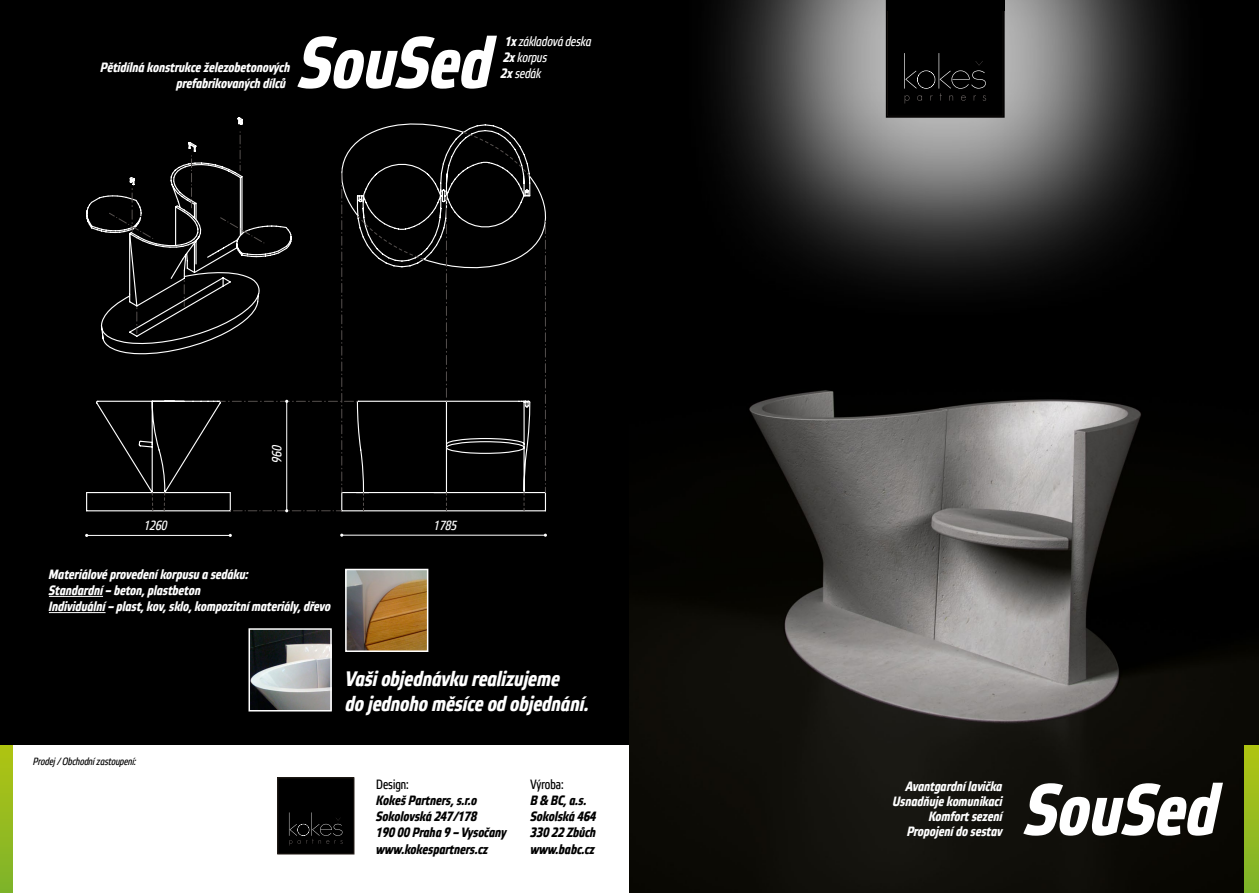
<style>
.page{position:relative;width:1259px;height:893px;background:#fff}
.page>*{position:absolute;margin:0;border:0;box-sizing:border-box;transform-origin:0 0}
.t1{font:italic 700 72px "Etelka Narrow Text";color:#fff}
.t2{font:italic 700 21px/25.2px "Etelka Narrow Text";color:#fff}
.t3{font:italic 700 13.5px/16.2px "Etelka Narrow Text";color:#fff}
.t4{font:italic 700 13.5px/16.2px "Etelka Narrow Text";color:#000}
.t5{font:italic 13.5px/16.2px "Etelka Narrow Text";color:#fff}
.t6{font:13.5px "Etelka Narrow Text";color:#000}
.t7{font:italic 13.2px "Etelka Narrow Text";color:#fff}
.t8{font:italic 10.5px "Etelka Narrow Text";color:#000}
.s1{font-weight:700}
</style>
<div class="page">
<div style="left:0;top:0;width:629px;height:893px;background:#000"></div>
<div style="left:0;top:746px;width:629px;height:147px;background:#fff"></div>
<hr style="left:49px;top:596px;width:54px;height:1px;background:#fff">
<hr style="left:49px;top:612px;width:57px;height:1px;background:#fff">
<img style="left:348px;top:572px;width:77px;height:77px">
<div style="left:345px;top:569px;width:83px;height:83px;border:2px solid #fff"></div>
<img style="left:251px;top:631px;width:78px;height:77px">
<div style="left:248px;top:628px;width:84px;height:83px;border:2px solid #fff"></div>
<div style="left:278px;top:778px;width:76px;height:76px;background:#000"></div>
<div style="left:278px;top:778px;width:76px;height:76px;border:1px solid #28211b"></div>
<svg style="left:289px;top:812px;width:54px;height:33px"></svg>
<svg style="left:0;top:746px;width:13px;height:147px;background:#96bb1e"></svg>
<img style="left:629px;top:0;width:630px;height:893px">
<div style="left:682px;top:0;width:526px;height:322px;background:#fff;opacity:.75"></div>
<div style="left:886px;top:11px;width:118px;height:107px;background:#000"></div>
<div style="left:886px;top:0;width:118px;height:11px;background:#000"></div>
<svg style="left:424px;top:123px;width:123px;height:146px"></svg>
<svg style="left:86px;top:400px;width:460px;height:112px"></svg>
<svg style="left:545px;top:221px;width:1px;height:271px"></svg>
<svg style="left:446px;top:196px;width:1px;height:205px"></svg>
<svg style="left:524px;top:492px;width:1px;height:19px"></svg>
<svg style="left:446px;top:492px;width:1px;height:19px"></svg>
<svg style="left:463px;top:132px;width:67px;height:44px"></svg>
<hr style="left:87px;top:535px;width:143px;height:1px;background:#fff">
<hr style="left:342px;top:535px;width:203px;height:1px;background:#fff">
<svg style="left:90px;top:117px;width:334px;height:395px"></svg>
<svg style="left:1245px;top:746px;width:14px;height:147px;background:#96bb1e"></svg>
<h1 class="t1" style="left:299px;top:21px;width:195px">SouSed</h1>
<p class="t5" style="left:503px;top:34px;width:90px"><span class="s1">1x</span> základová deska<br><span class="s1">2x</span> korpus</p>
<p class="t3" style="left:176px;top:60px;width:115px;text-indent:-76px">Pětidílná konstrukce železobetonových prefabrikovaných dílců</p>
<p class="t5" style="left:501px;top:66px;width:42px"><span class="s1">2x</span> sedák</p>
<p class="t7" style="left:269px;top:463px;width:19px;rotate:-90deg">960</p>
<p class="t7" style="left:144px;top:518px;width:25px">1260</p>
<p class="t7" style="left:434px;top:518px;width:25px">1785</p>
<p class="t3" style="left:49px;top:566px;width:283px">Materiálové provedení korpusu a sedáku:<br>Standardní – beton, plastbeton<br>Individuální – plast, kov, sklo, kompozitní materiály, dřevo</p>
<p class="t8" style="left:33px;top:755px;width:104px">Prodej / Obchodní zastoupení:</p>
<h2 class="t2" style="left:345px;top:667px;width:245px">Vaši objednávku realizujeme<br>do jednoho měsíce od objednání.</h2>
<p class="t6" style="left:376px;top:776px;width:34px">Design:</p>
<p class="t4" style="left:376px;top:793px;width:132px">Kokeš Partners, s.r.o<br>Sokolovská 247/178<br>190 00 Praha 9 – Vysočany www.kokespartners.cz</p>
<p class="t6" style="left:530px;top:776px;width:35px">Výroba:</p>
<p class="t4" style="left:530px;top:793px;width:67px">B &amp; BC, a.s.<br>Sokolská 464<br>330 22 Zbůch www.babc.cz</p>
<p class="t3" style="left:893px;top:779px;width:111px;line-height:15px;text-align:right">Avantgardní lavička<br>Usnadňuje komunikaci<br>Komfort sezení<br>Propojení do sestav</p>
<h1 class="t1" style="left:1025px;top:768px;width:195px">SouSed</h1>
</div>
